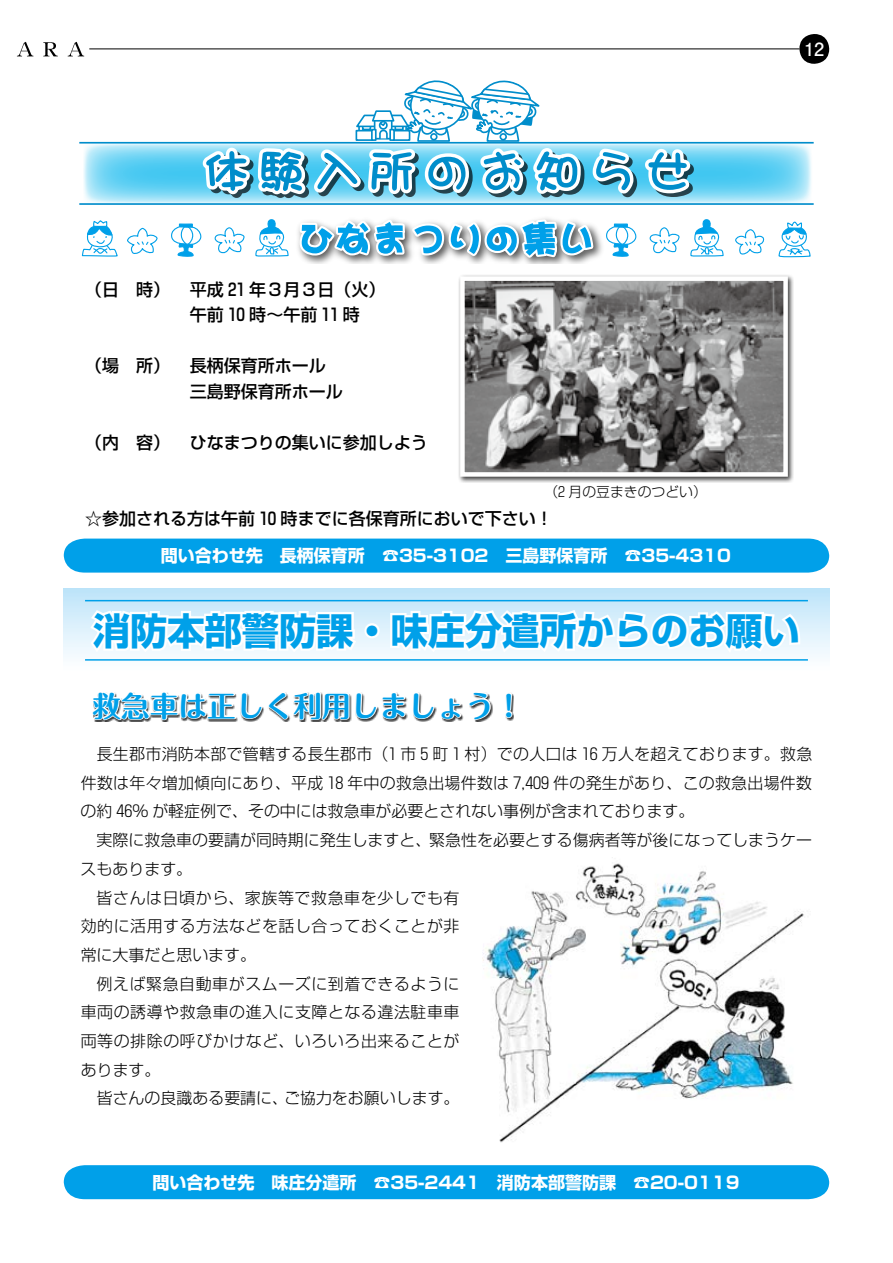
<style>
.page{position:relative;width:893px;height:1263px;background:#fff}
.page>*{position:absolute;margin:0;border:0;box-sizing:border-box;transform-origin:0 0}
.t1{font:700 37.2px "Shin Go Pr 5";color:#00a0e9}
.t2{font:700 28.65px "Maru Fo Pro";color:#00a0e9}
.t3{font:700 18px "Futo Go B101 Pr 5";color:#fff}
.t4{font:500 16.95px "Shin Go Pr 5";color:#000}
.t5{font:700 16.95px "Shin Go Pr 5";color:#fff}
.t6{font:300 15.9px/28.7px "Shin Go Pr 5";letter-spacing:.015em;color:#000;text-align:justify}
.t7{font:300 15.9px "Shin Go Pr 5";letter-spacing:.035em;color:#000}
.t8{font:300 15.9px "Shin Go Pr 5";letter-spacing:.04em;color:#000}
.t9{font:300 13.8px "Shin Go Pr 5";color:#000}
.s1{font-family:"Hankaku Num Sgm";font-weight:400}
.s2{font-family:"Hankaku Num Sgl";font-weight:400}
</style>
<div class="page">
<div style="left:799px;top:34px;width:30px;height:30px;background:#000;border-radius:50%"></div>
<hr style="left:89px;top:49px;width:710px;height:1px;background:#000">
<svg style="left:17px;top:42px;width:67px;height:14px"></svg>
<div style="left:64px;top:588px;width:765px;height:85px;background:linear-gradient(to bottom,#bde4f9,#fff)"></div>
<svg style="left:87px;top:592px;width:272px;height:64px"></svg>
<div style="left:364px;top:623px;width:16px;height:15px;border:4px solid #fff;border-radius:50%"></div>
<svg style="left:388px;top:607px;width:415px;height:50px"></svg>
<div style="left:93px;top:692px;width:421px;height:30px;background:#000;opacity:.75"></div>
<svg style="left:93px;top:692px;width:399px;height:29px"></svg>
<svg style="left:504px;top:692px;width:9px;height:27px"></svg>
<img style="left:483px;top:857px;width:321px;height:286px">
<div style="left:64px;top:1165px;width:765px;height:34px;background:#00a0e9"></div>
<div style="left:64px;top:539px;width:765px;height:34px;background:#00a0e9"></div>
<svg style="left:83px;top:144px;width:728px;height:59px;background:#86dbf5"></svg>
<hr style="left:80px;top:142px;width:733px;height:2px;background:#008dcb">
<hr style="left:80px;top:203px;width:733px;height:2px;background:#008dcb">
<svg style="left:127px;top:227px;width:31px;height:27px"></svg>
<svg style="left:81px;top:221px;width:37px;height:36px"></svg>
<svg style="left:171px;top:80px;width:553px;height:184px"></svg>
<svg style="left:735px;top:229px;width:29px;height:26px"></svg>
<svg style="left:778px;top:221px;width:33px;height:37px"></svg>
<div style="left:457px;top:273px;width:337px;height:210px;background:#000;opacity:.75"></div>
<img style="left:465px;top:281px;width:318px;height:191px">
<div style="left:460px;top:276px;width:328px;height:201px;border:4px solid #fff"></div>
<hr style="left:85px;top:600px;width:723px;height:1px;background:#00a0e9">
<hr style="left:85px;top:659px;width:723px;height:2px;background:#00a0e9">
<p class="t3" style="left:804px;top:35px;width:22px">12</p>
<p class="t4" style="left:85px;top:275px;width:36px">（日</p>
<p class="t4" style="left:136px;top:275px;width:36px">時）</p>
<p class="t4" style="left:190px;top:275px;width:197px">平成 <span class="s1">21</span> 年３月３日（火(</p>
<p class="t4" style="left:85px;top:352px;width:36px">（場</p>
<p class="t4" style="left:136px;top:352px;width:36px">所）</p>
<p class="t4" style="left:190px;top:301px;width:172px">午前 <span class="s1">10</span> 時〜午前 <span class="s1">11</span> 時</p>
<p class="t4" style="left:190px;top:352px;width:138px">長柄保育所ホール</p>
<p class="t4" style="left:85px;top:428px;width:36px">（内</p>
<p class="t4" style="left:136px;top:428px;width:36px">容）</p>
<p class="t4" style="left:190px;top:377px;width:155px">三島野保育所ホール</p>
<p class="t4" style="left:190px;top:428px;width:240px">ひなまつりの集いに参加しよう</p>
<p class="t4" style="left:85px;top:505px;width:469px">☆参加される方は午前 <span class="s1">10</span> 時までに各保育所においで下さい!</p>
<p class="t9" style="left:544px;top:481px;width:164px">（<span class="s2">2</span> 月の豆まきのつどい(</p>
<p class="t5" style="left:161px;top:542px;width:448px">問い合わせ先　長柄保育所　 ☎35-3102　三島野保育所</p>
<p class="t5" style="left:624px;top:542px;width:108px">☎35-4310</p>
<h1 class="t1" style="left:93px;top:601px;width:708px">消防本部警防課・味庄分遣所からのお願い</h1>
<h2 class="t2" style="left:92px;top:683px;width:432px">救急車は正しく利用しましょう!</h2>
<p class="t6" style="left:81px;top:738px;width:733px;text-indent:16px">長生郡市消防本部で管轄する長生郡市（<span class="s2">1</span> 市 <span class="s2">5</span> 町 <span class="s2">1</span> 村）での人口は <span class="s2">16</span> 万人を超えております。救急件数は年々増加傾向にあり、平成 <span class="s2">18</span> 年中の救急出場件数は <span class="s2">7</span>,<span class="s2">409</span> 件の発生があり、この救急出場件数の約 <span class="s2">46</span>% が軽症例で、その中には救急車が必要とされない事例が含まれております。</p>
<p class="t6" style="left:97px;top:824px;width:717px">実際に救急車の要請が同時期に発生しますと、緊急性を必要とする傷病者等が後になってしまうケー</p>
<p class="t6" style="left:81px;top:853px;width:113px">スもあります。</p>
<p class="t8" style="left:97px;top:884px;width:364px">皆さんは日頃から、家族等で救急車を少しでも有</p>
<p class="t7" style="left:81px;top:913px;width:380px">効的に活用する方法などを話し合っておくことが非</p>
<p class="t6" style="left:81px;top:939px;width:177px">常に大事だと思います。</p>
<p class="t7" style="left:97px;top:970px;width:364px">例えば緊急自動車がスムーズに到着できるように</p>
<p class="t7" style="left:81px;top:999px;width:380px">車両の誘導や救急車の進入に支障となる違法駐車車</p>
<p class="t7" style="left:81px;top:1028px;width:380px">両等の排除の呼びかけなど、いろいろ出来ることが</p>
<p class="t6" style="left:81px;top:1054px;width:81px">あります。</p>
<p class="t6" style="left:284px;top:1082px;width:177px">ご協力をお願いします。</p>
<p class="t6" style="left:97px;top:1082px;width:193px">皆さんの良識ある要請に、</p>
<p class="t5" style="left:271px;top:1169px;width:346px">味庄分遣所　☎35-2441　消防本部警防課</p>
<p class="t5" style="left:152px;top:1169px;width:112px">問い合わせ先　</p>
<p class="t5" style="left:633px;top:1169px;width:108px">☎20-0119</p>
</div>
